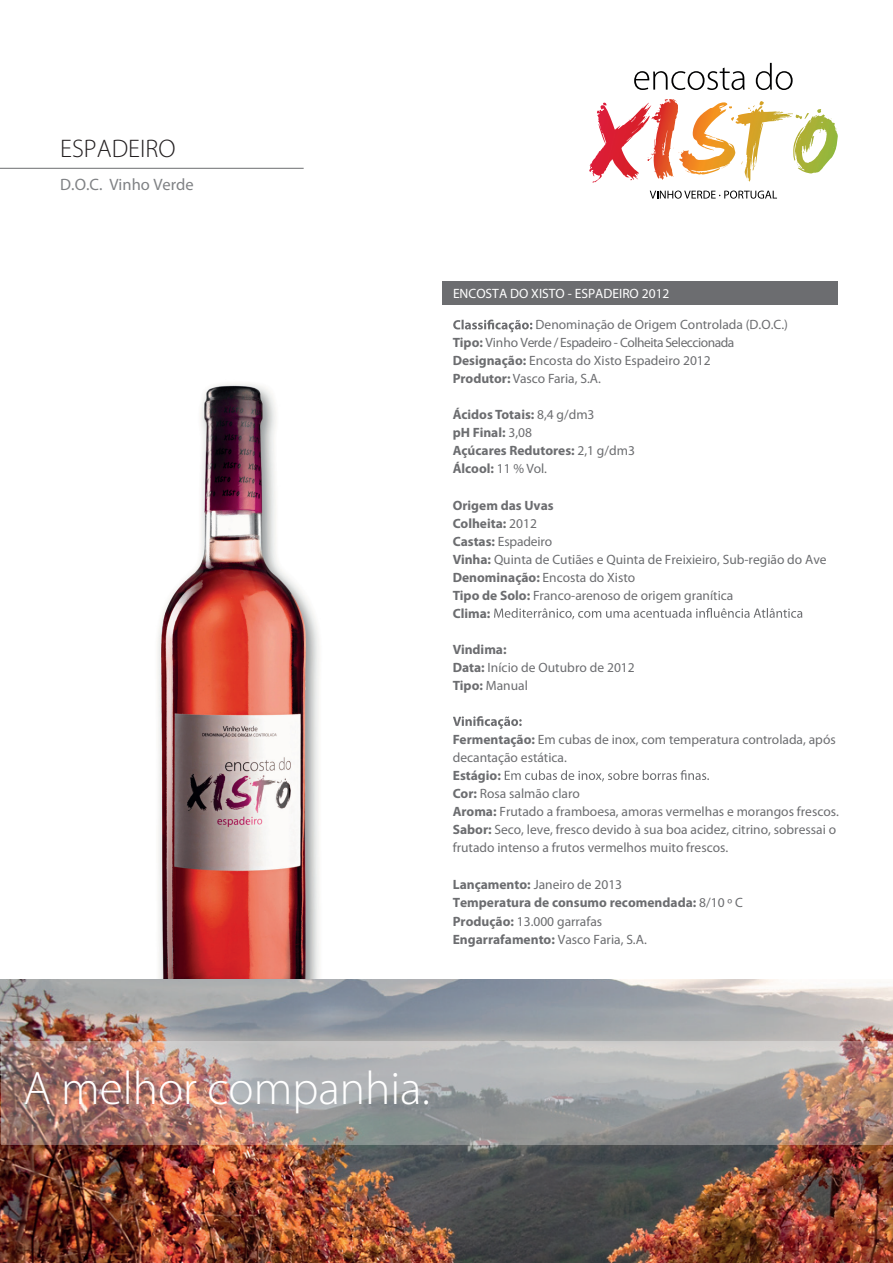
<style>
.page{position:relative;width:893px;height:1263px;background:#fff}
.page>*{position:absolute;margin:0;border:0;box-sizing:border-box;transform-origin:0 0}
.t1{font:300 47.25px "Myriad Pro";color:#fff}
.t2{font:300 25.5px "Myriad Pro";color:#231f20}
.t3{font:16.5px "Myriad Pro";color:#808285}
.t4{font:13.5px/18px "Myriad Pro";color:#6c6d70}
.t5{font:700 13.5px/18px "Myriad Pro";color:#6c6d70}
.t6{font:13.5px "Myriad Pro";color:#fff}
.s1{font-weight:700}
.s2{font-weight:400}
</style>
<div class="page">
<img style="left:157px;top:384px;width:163px;height:594px">
<div style="left:442px;top:281px;width:396px;height:24px;background:#6c6d70"></div>
<svg style="left:453px;top:320px;width:79px;height:12px"></svg>
<svg style="left:494px;top:608px;width:308px;height:11px"></svg>
<svg style="left:453px;top:716px;width:69px;height:13px"></svg>
<svg style="left:505px;top:770px;width:204px;height:11px"></svg>
<img style="left:651px;top:99px;width:19px;height:81px">
<svg style="left:650px;top:191px;width:127px;height:8px"></svg>
<svg style="left:634px;top:68px;width:111px;height:22px"></svg>
<svg style="left:756px;top:63px;width:37px;height:27px"></svg>
<hr style="left:0;top:168px;width:304px;height:1px;background:#6c6d70">
<img style="left:0;top:979px;width:893px;height:284px">
<img style="left:1px;top:1042px;width:892px;height:103px">
<h2 class="t2" style="left:60px;top:133px;width:117px">ESPADEIRO</h2>
<p class="t3" style="left:60px;top:174px;width:135px">D.O.C. Vinho Verde</p>
<p class="t6" style="left:453px;top:285px;width:218px">ENCOSTA DO XISTO - ESPADEIRO 2012</p>
<p class="t4" style="left:453px;top:316px;width:337px;text-indent:83px">Denominação de Origem Controlada (D.O.C.)<br><span class="s1">Tipo:</span> Vinho Verde / Espadeiro - Colheita Seleccionada <span class="s1">Designação:</span> Encosta do Xisto Espadeiro 2012<br><span class="s1">Produtor:</span> Vasco Faria, S.A.</p>
<p class="t5" style="left:453px;top:405px;width:184px">Ácidos Totais: <span class="s2">8,4 g/dm3<br></span>pH Final: <span class="s2">3,08<br></span>Açúcares Redutores: <span class="s2">2,1 g/dm3<br></span>Álcool: <span class="s2">11 % Vol.</span></p>
<p class="t4" style="left:453px;top:496px;width:375px"><span class="s1">Origem das Uvas<br>Colheita:</span> 2012<br><span class="s1">Castas:</span> Espadeiro<br><span class="s1">Vinha:</span> Quinta de Cutiães e Quinta de Freixieiro, Sub-região do Ave<br><span class="s1">Denominação:</span> Encosta do Xisto<br><span class="s1">Tipo de Solo:</span> Franco-arenoso de origem granítica<br><span class="s1">Clima:</span></p>
<p class="t4" style="left:453px;top:640px;width:184px"><span class="s1">Vindima:<br>Data:</span> Início de Outubro de 2012<br><span class="s1">Tipo:</span> Manual</p>
<p class="t4" style="left:453px;top:730px;width:384px"><span class="s1">Fermentação:</span> Em cubas de inox, com temperatura controlada, após decantação estática.</p>
<p class="t4" style="left:453px;top:766px;width:388px"><span class="s1">Estágio:<br>Cor:</span> Rosa salmão claro<br><span class="s1">Aroma:</span> Frutado a framboesa, amoras vermelhas e morangos frescos.<br><span class="s1">Sabor:</span> Seco, leve, fresco devido à sua boa acidez, citrino, sobressai o frutado intenso a frutos vermelhos muito frescos.</p>
<p class="t5" style="left:453px;top:875px;width:292px">Lançamento: <span class="s2">Janeiro de 2013<br></span>Temperatura de consumo recomendada: <span class="s2">8/10 º C </span>Produção: <span class="s2">13.000 garrafas<br></span>Engarrafamento: <span class="s2">Vasco Faria, S.A.</span></p>
<h1 class="t1" style="left:23px;top:1060px;width:408px">A melhor companhia.</h1>
</div>
